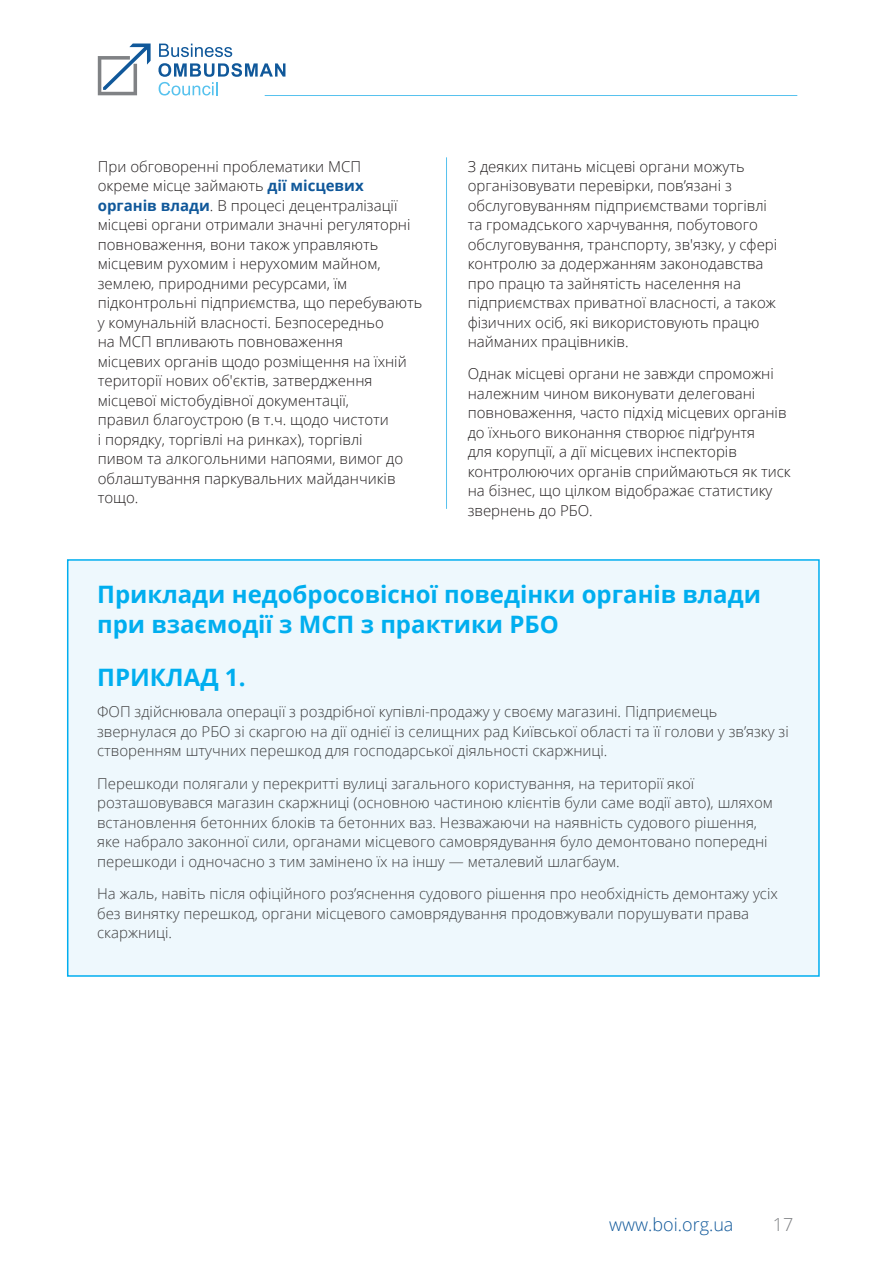
<style>
.page{position:relative;width:893px;height:1263px;background:#fff}
.page>*{position:absolute;margin:0;border:0;box-sizing:border-box;transform-origin:0 0}
.t1{font:700 24px/30px "Open Sans";color:#00aeef}
.t2{font:300 18px "Open Sans";color:#10589a}
.t3{font:300 18px "Open Sans";color:#808285}
.t4{font:300 15px/19.5px "Open Sans";color:#231f20}
.t5{font:300 15px/19.5px "Open Sans";color:#3e3e3f}
.s1{font-weight:700;color:#10589a}
</style>
<div class="page">
<hr style="left:265px;top:95px;width:532px;height:1px;background:#57c2ee">
<svg style="left:159px;top:44px;width:73px;height:13px"></svg>
<svg style="left:158px;top:63px;width:127px;height:33px"></svg>
<svg style="left:98px;top:44px;width:53px;height:51px"></svg>
<hr style="left:446px;top:157px;width:1px;height:352px;background:#57c2ee">
<div style="left:67px;top:559px;width:753px;height:418px;background:#eef8fd;border:2px solid #00aeef"></div>
<p class="t4" style="left:98px;top:156px;width:326px">При обговоренні проблематики МСП<br>окреме місце займають <span class="s1">дії місцевих органів влади</span>. В процесі децентралізації місцеві органи отримали значні регуляторні повноваження, вони також управляють місцевим рухомим і нерухомим майном, землею, природними ресурсами, їм підконтрольні підприємства, що перебувають у комунальній власності. Безпосередньо<br>на МСП впливають повноваження<br>місцевих органів щодо розміщення на їхній території нових об'єктів, затвердження місцевої містобудівної документації,<br>правил благоустрою (в т.ч. щодо чистоти<br>і порядку, торгівлі на ринках), торгівлі<br>пивом та алкогольними напоями, вимог до облаштування паркувальних майданчиків тощо.</p>
<p class="t4" style="left:468px;top:156px;width:311px">З деяких питань місцеві органи можуть організовувати перевірки, пов’язані з обслуговуванням підприємствами торгівлі та громадського харчування, побутового обслуговування, транспорту, зв'язку, у сфері контролю за додержанням законодавства про працю та зайнятість населення на підприємствах приватної власності, а також фізичних осіб, які використовують працю найманих працівників.</p>
<p class="t4" style="left:468px;top:364px;width:325px">Однак місцеві органи не завжди спроможні належним чином виконувати делеговані повноваження, часто підхід місцевих органів до їхнього виконання створює підґрунтя<br>для корупції, а дії місцевих інспекторів контролюючих органів сприймаються як тиск на бізнес, що цілком відображає статистику звернень до РБО.</p>
<h1 class="t1" style="left:97px;top:578px;width:665px">Приклади недобросовісної поведінки органів влади при взаємодії з МСП з практики РБО</h1>
<h1 class="t1" style="left:97px;top:661px;width:150px">ПРИКЛАД 1.</h1>
<p class="t5" style="left:97px;top:702px;width:693px">ФОП здійснювала операції з роздрібної купівлі-продажу у своєму магазині. Підприємець звернулася до РБО зі скаргою на дії однієї із селищних рад Київської області та її голови у зв’язку зі створенням штучних перешкод для господарської діяльності скаржниці.</p>
<p class="t5" style="left:97px;top:773px;width:677px">Перешкоди полягали у перекритті вулиці загального користування, на території якої розташовувався магазин скаржниці (основною частиною клієнтів були саме водії авто), шляхом встановлення бетонних блоків та бетонних ваз. Незважаючи на наявність судового рішення, яке набрало законної сили, органами місцевого самоврядування було демонтовано попередні перешкоди і одночасно з тим замінено їх на іншу — металевий шлагбаум.</p>
<p class="t5" style="left:97px;top:883px;width:682px">На жаль, навіть після офіційного роз’яснення судового рішення про необхідність демонтажу усіх без винятку перешкод, органи місцевого самоврядування продовжували порушувати права скаржниці.</p>
<p class="t2" style="left:609px;top:1212px;width:126px">www.boi.org.ua</p>
<p class="t3" style="left:773px;top:1212px;width:22px">17</p>
</div>
